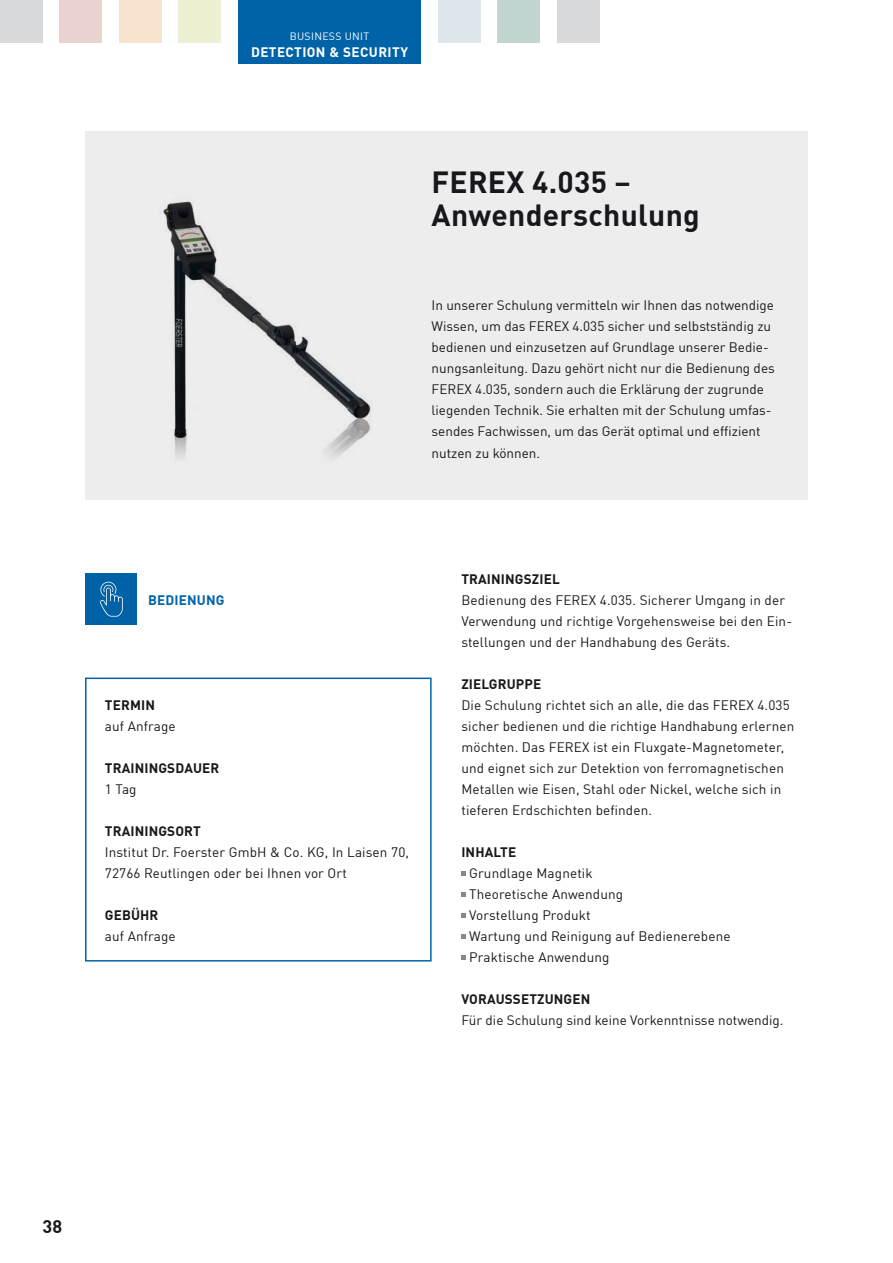
<style>
.page{position:relative;width:893px;height:1263px;background:#fff}
.page>*{position:absolute;margin:0;border:0;box-sizing:border-box;transform-origin:0 0}
.Header_1_capitel_letter_black_-16pt{font:700 30px "DIN Offc";letter-spacing:.01em;color:#1a171c}
.Header_1_capitel_letter_black_-16pt-2{font:700 18px "DIN Offc";color:#1a171c}
.Header_1_capitel_letter_black_-16pt-3{font:13.5px/21px "DIN Offc";letter-spacing:.01em;color:#1a171c}
.Header_1_capitel_letter_black_-16pt-4{font:700 13.5px "DIN Offc";letter-spacing:.01em;color:#1a171c}
.Header_1_capitel_letter_black_-16pt-5{font:700 13.5px "DIN Offc";letter-spacing:.03em;color:#fff}
.Header_1_capitel_letter_black_-16pt-6{font:700 13.5px "DIN Offc";letter-spacing:.01em;color:#0063a7}
.Header_1_capitel_letter_black_-16pt-7{font:10.5px "DIN Offc";letter-spacing:.03em;color:#fff}
</style>
<div class="page">
<div style="left:60px;top:0;width:42px;height:43px;background:#ead2cf"></div>
<div style="left:0;top:0;width:43px;height:43px;background:#d9dadb"></div>
<div style="left:179px;top:0;width:42px;height:43px;background:#efefd4"></div>
<div style="left:438px;top:0;width:42px;height:43px;background:#dee8ec"></div>
<div style="left:119px;top:0;width:43px;height:43px;background:#f8e3ce"></div>
<div style="left:238px;top:0;width:183px;height:64px;background:#0063a7"></div>
<div style="left:497px;top:0;width:43px;height:43px;background:#c2d5d1"></div>
<div style="left:557px;top:0;width:43px;height:43px;background:#d9dadb"></div>
<div style="left:85px;top:131px;width:723px;height:368px;background:#ededee"></div>
<svg style="left:461px;top:871px;width:5px;height:4px"></svg>
<svg style="left:461px;top:892px;width:5px;height:4px"></svg>
<svg style="left:461px;top:913px;width:5px;height:4px"></svg>
<svg style="left:461px;top:934px;width:5px;height:4px"></svg>
<svg style="left:461px;top:955px;width:5px;height:4px"></svg>
<div style="left:85px;top:573px;width:51px;height:51px;background:#0062a6"></div>
<svg style="left:100px;top:582px;width:23px;height:35px"></svg>
<div style="left:85px;top:677px;width:347px;height:284px;border:2px solid #0063a7"></div>
<img style="left:163px;top:201px;width:208px;height:258px">
<p class="Header_1_capitel_letter_black_-16pt-7" style="left:290px;top:30px;width:81px">BUSINESS UNIT</p>
<p class="Header_1_capitel_letter_black_-16pt-5" style="left:251px;top:43px;width:159px">DETECTION &amp; SECURITY</p>
<p class="Header_1_capitel_letter_black_-16pt" style="left:432px;top:163px;width:201px">FEREX 4.035 –</p>
<p class="Header_1_capitel_letter_black_-16pt" style="left:432px;top:196px;width:270px">Anwenderschulung</p>
<p class="Header_1_capitel_letter_black_-16pt-3" style="left:432px;top:295px;width:345px">In unserer Schulung vermitteln wir Ihnen das notwendige Wissen, um das FEREX 4.035 sicher und selbstständig zu bedienen und einzusetzen auf Grundlage unserer Bedie&shy;nungsanleitung. Dazu gehört nicht nur die Bedienung des FEREX 4.035, sondern auch die Erklärung der zugrunde liegenden Technik. Sie erhalten mit der Schulung umfas&shy;sendes Fachwissen, um das Gerät optimal und effizient nutzen zu können.</p>
<p class="Header_1_capitel_letter_black_-16pt-6" style="left:148px;top:591px;width:78px">BEDIENUNG</p>
<p class="Header_1_capitel_letter_black_-16pt-4" style="left:105px;top:696px;width:52px">TERMIN</p>
<p class="Header_1_capitel_letter_black_-16pt-3" style="left:105px;top:715px;width:72px">auf Anfrage</p>
<p class="Header_1_capitel_letter_black_-16pt-4" style="left:105px;top:759px;width:116px">TRAININGSDAUER</p>
<p class="Header_1_capitel_letter_black_-16pt-3" style="left:105px;top:778px;width:33px">1 Tag</p>
<p class="Header_1_capitel_letter_black_-16pt-4" style="left:105px;top:822px;width:97px">TRAININGSORT</p>
<p class="Header_1_capitel_letter_black_-16pt-3" style="left:105px;top:841px;width:306px">Institut Dr. Foerster GmbH &amp; Co. KG, In Laisen 70,<br>72766 Reutlingen oder bei Ihnen vor Ort</p>
<p class="Header_1_capitel_letter_black_-16pt-4" style="left:105px;top:906px;width:55px">GEBÜHR</p>
<p class="Header_1_capitel_letter_black_-16pt-3" style="left:105px;top:925px;width:72px">auf Anfrage</p>
<p class="Header_1_capitel_letter_black_-16pt-4" style="left:461px;top:570px;width:100px">TRAININGSZIEL</p>
<p class="Header_1_capitel_letter_black_-16pt-3" style="left:461px;top:589px;width:332px">Bedienung des FEREX 4.035. Sicherer Umgang in der<br>Verwendung und richtige Vorgehensweise bei den Ein&shy;stellungen und der Handhabung des Geräts.</p>
<p class="Header_1_capitel_letter_black_-16pt-4" style="left:461px;top:675px;width:81px">ZIELGRUPPE</p>
<p class="Header_1_capitel_letter_black_-16pt-3" style="left:461px;top:694px;width:334px">Die Schulung richtet sich an alle, die das FEREX 4.035 sicher bedienen und die richtige Handhabung erlernen möchten. Das FEREX ist ein Fluxgate-Magnetometer, und eignet sich zur Detektion von ferromagnetischen Metallen wie Eisen, Stahl oder Nickel, welche sich in tieferen Erdschichten befinden.</p>
<p class="Header_1_capitel_letter_black_-16pt-4" style="left:461px;top:843px;width:56px">INHALTE</p>
<p class="Header_1_capitel_letter_black_-16pt-3" style="left:469px;top:862px;width:125px">Grundlage Magnetik</p>
<p class="Header_1_capitel_letter_black_-16pt-3" style="left:469px;top:883px;width:155px">Theoretische Anwendung</p>
<p class="Header_1_capitel_letter_black_-16pt-3" style="left:469px;top:904px;width:123px">Vorstellung Produkt</p>
<p class="Header_1_capitel_letter_black_-16pt-3" style="left:469px;top:925px;width:263px">Wartung und Reinigung auf Bedienerebene</p>
<p class="Header_1_capitel_letter_black_-16pt-3" style="left:469px;top:946px;width:142px">Praktische Anwendung</p>
<p class="Header_1_capitel_letter_black_-16pt-4" style="left:461px;top:990px;width:131px">VORAUSSETZUNGEN</p>
<p class="Header_1_capitel_letter_black_-16pt-3" style="left:461px;top:1009px;width:324px">Für die Schulung sind keine Vorkenntnisse notwendig.</p>
<p class="Header_1_capitel_letter_black_-16pt-2" style="left:43px;top:1215px;width:21px">38</p>
</div>
